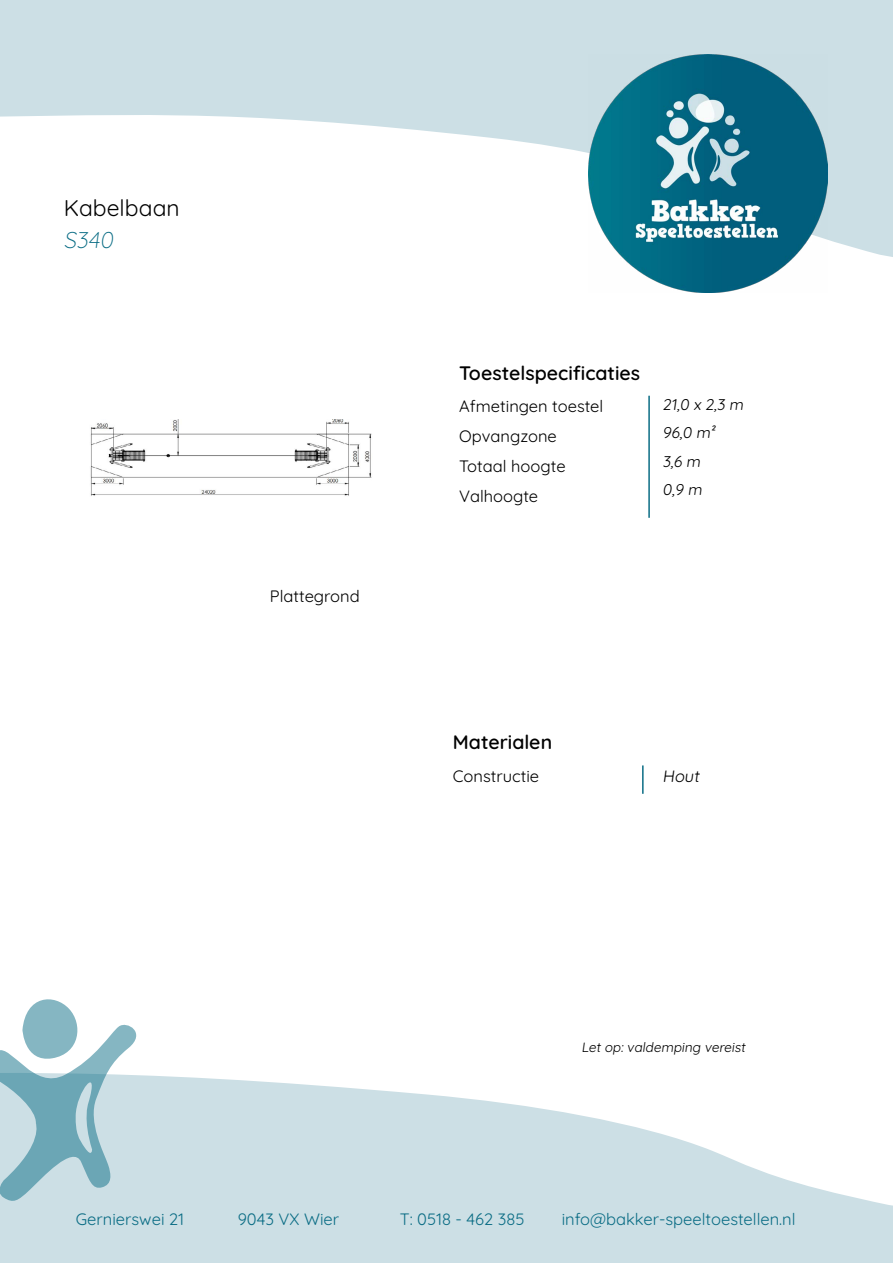
<style>
.page{position:relative;width:893px;height:1263px;background:#fff}
.page>*{position:absolute;margin:0;border:0;box-sizing:border-box;transform-origin:0 0}
.t1{font:300 22.8px "Quicksand";color:#000}
.t2{font:300 22.8px "Quicksand";color:#0b6d85}
.t3{font:300 19.5px "Quicksand";color:#000}
.t4{font:300 16.5px/30px "Quicksand";color:#000}
.t5{font:300 16.5px "Quicksand";color:#0b6d85}
.t6{font:300 15.6px/28.2px "Quicksand";color:#000}
.t7{font:300 13.5px "Quicksand";color:#000}
</style>
<div class="page">
<svg style="left:0;top:0;width:893px;height:257px;fill:#ccdfe5"></svg>
<img style="left:589px;top:54px;width:238px;height:238px">
<svg style="left:0;top:1075px;width:893px;height:188px;fill:#ccdfe5"></svg>
<svg style="left:0;top:999px;width:136px;height:202px"></svg>
<img style="left:90px;top:420px;width:282px;height:76px">
<hr style="left:648px;top:396px;width:2px;height:122px;background:#0b6d85">
<hr style="left:642px;top:765px;width:2px;height:29px;background:#0b6d85">
<h1 class="t1" style="left:64px;top:191px;width:117px">Kabelbaan</h1>
<h1 class="t2" style="left:64px;top:222px;width:55px">S340</h1>
<p class="t4" style="left:270px;top:580px;width:91px">Plattegrond</p>
<p class="t3" style="left:459px;top:358px;width:182px">Toestelspecificaties</p>
<p class="t4" style="left:459px;top:390px;width:146px">Afmetingen toestel<br>Opvangzone<br>Totaal hoogte<br>Valhoogte</p>
<p class="t6" style="left:662px;top:389px;width:85px">21,0 x 2,3 m<br>96,0 m²<br>3,6 m<br>0,9 m</p>
<p class="t3" style="left:453px;top:727px;width:101px">Materialen</p>
<p class="t4" style="left:453px;top:759px;width:88px">Constructie</p>
<p class="t4" style="left:662px;top:759px;width:41px">Hout</p>
<p class="t7" style="left:581px;top:1037px;width:168px">Let op: valdemping vereist</p>
<p class="t5" style="left:76px;top:1207px;width:110px">Gernierswei 21</p>
<p class="t5" style="left:238px;top:1207px;width:103px">9043 VX Wier</p>
<p class="t5" style="left:400px;top:1207px;width:126px">T: 0518 - 462 385</p>
<p class="t5" style="left:562px;top:1207px;width:235px">info@bakker-speeltoestellen.nl</p>
</div>
